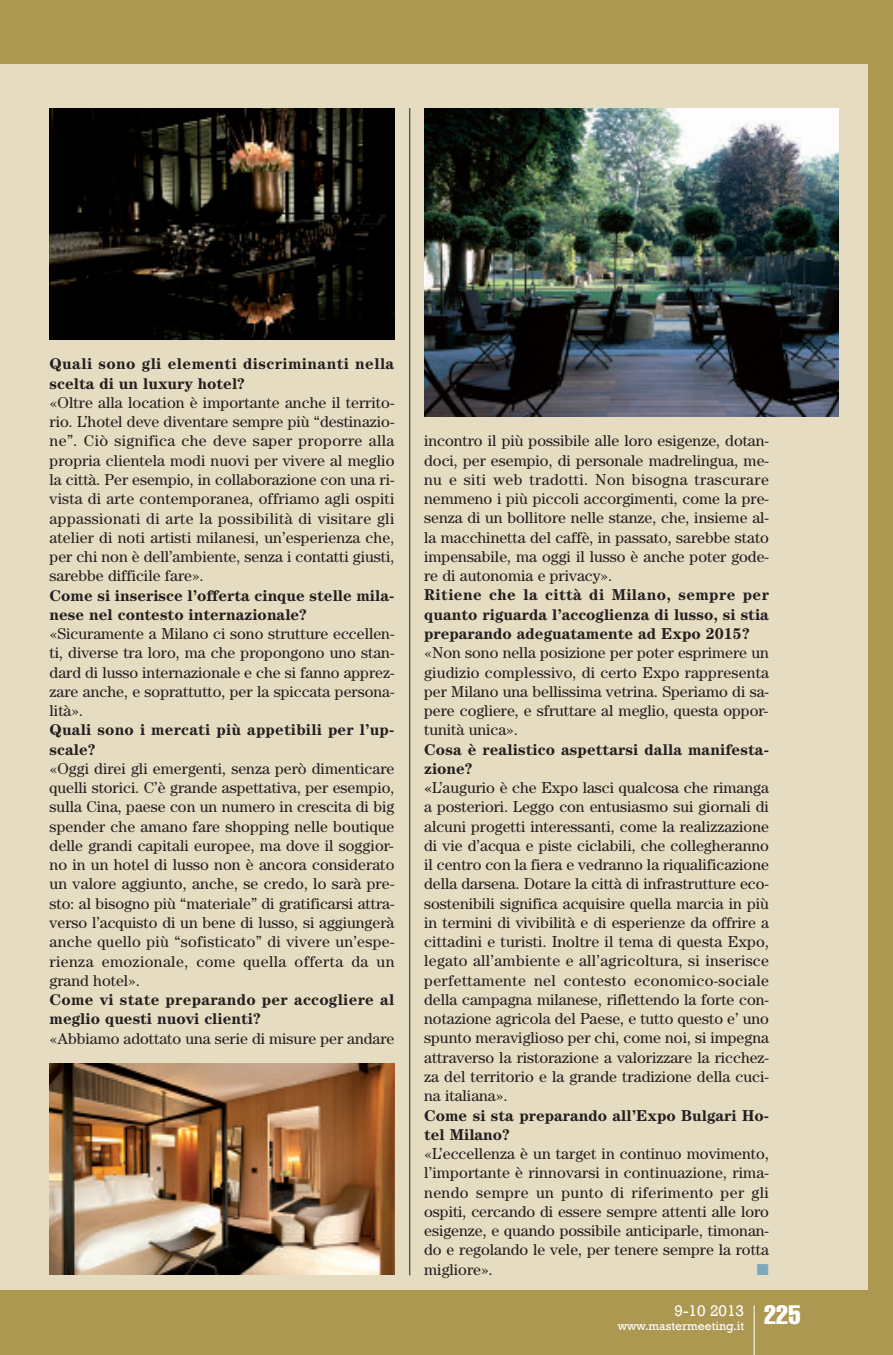
<style>
.page{position:relative;width:893px;height:1355px;background:#fff}
.page>*{position:absolute;margin:0;border:0;box-sizing:border-box;transform-origin:0 0}
.t1{font:15.75px/19.2px "Century";color:#231f20;text-align:justify}
.t2{font:700 15.75px/19.2px "Century";color:#231f20}
.t3{font:700 15.75px/19.2px "Century";letter-spacing:.025em;color:#231f20}
.t4{font:15.75px "Rockwell";color:#fff}
.t5{font:15.75px "Zapf Dingbats";color:#7fa8bc}
.t6{font:12.25px "Rockwell";color:#fff}
.s1{font-weight:700}
</style>
<div class="page">
<div style="left:0;top:0;width:893px;height:1354px;background:#ac9851"></div>
<div style="left:0;top:64px;width:868px;height:1226px;background:#e6dcc1"></div>
<hr style="left:754px;top:1305px;width:1px;height:49px;background:#fff">
<hr style="left:409px;top:108px;width:1px;height:1167px;background:#231f20">
<img style="left:50px;top:1063px;width:344px;height:211px">
<img style="left:50px;top:108px;width:344px;height:231px">
<img style="left:424px;top:108px;width:414px;height:309px">
<p class="t3" style="left:50px;top:356px;width:346px">Quali sono gli elementi discriminanti nella scelta di un luxury hotel?</p>
<p class="t1" style="left:50px;top:394px;width:346px">«Oltre alla location è importante anche il territo&shy;rio. L’hotel deve diventare sempre più “destinazio&shy;ne”. Ciò significa che deve saper proporre alla propria clientela modi nuovi per vivere al meglio la città. Per esempio, in collaborazione con una ri&shy;vista di arte contemporanea, offriamo agli ospiti appassionati di arte la possibilità di visitare gli atelier di noti artisti milanesi, un’esperienza che, per chi non è dell’ambiente, senza i contatti giusti, sarebbe difficile fare».</p>
<p class="t2" style="left:50px;top:587px;width:346px">Come si inserisce l’offerta cinque stelle mila&shy;nese nel contesto internazionale?</p>
<p class="t1" style="left:50px;top:625px;width:346px">«Sicuramente a Milano ci sono strutture eccellen&shy;ti, diverse tra loro, ma che propongono uno stan&shy;dard di lusso internazionale e che si fanno apprez&shy;zare anche, e soprattutto, per la spiccata persona&shy;lità».</p>
<p class="t2" style="left:50px;top:721px;width:346px">Quali sono i mercati più appetibili per l’up&shy;scale?</p>
<p class="t1" style="left:50px;top:760px;width:346px">«Oggi direi gli emergenti, senza però dimenticare quelli storici. C’è grande aspettativa, per esempio, sulla Cina, paese con un numero in crescita di big spender che amano fare shopping nelle boutique delle grandi capitali europee, ma dove il soggior&shy;no in un hotel di lusso non è ancora considerato un valore aggiunto, anche, se credo, lo sarà pre&shy;sto: al bisogno più “materiale” di gratificarsi attra&shy;verso l’acquisto di un bene di lusso, si aggiungerà anche quello più “sofisticato” di vivere un’espe&shy;rienza emozionale, come quella offerta da un grand hotel».</p>
<p class="t2" style="left:50px;top:991px;width:346px">Come vi state preparando per accogliere al meglio questi nuovi clienti?</p>
<p class="t1" style="left:50px;top:1029px;width:346px">«Abbiamo adottato una serie di misure per andare</p>
<p class="t1" style="left:424px;top:433px;width:346px">incontro il più possibile alle loro esigenze, dotan&shy;doci, per esempio, di personale madrelingua, me&shy;nu e siti web tradotti. Non bisogna trascurare nemmeno i più piccoli accorgimenti, come la pre&shy;senza di un bollitore nelle stanze, che, insieme al&shy;la macchinetta del caffè, in passato, sarebbe stato impensabile, ma oggi il lusso è anche poter gode&shy;re di autonomia e privacy».</p>
<p class="t2" style="left:424px;top:586px;width:346px;text-align:justify">Ritiene che la città di Milano, sempre per quanto riguarda l’accoglienza di lusso, si stia preparando adeguatamente ad Expo 2015?</p>
<p class="t1" style="left:424px;top:644px;width:346px">«Non sono nella posizione per poter esprimere un giudizio complessivo, di certo Expo rappresenta per Milano una bellissima vetrina. Speriamo di sa&shy;pere cogliere, e sfruttare al meglio, questa oppor&shy;tunità unica».</p>
<p class="t1" style="left:424px;top:741px;width:346px;text-align:left"><span class="s1">Cosa è realistico aspettarsi dalla manifesta&shy;zione?<br>«</span>L’augurio è che Expo lasci qualcosa che rimanga a posteriori. Leggo con entusiasmo sui giornali di alcuni progetti interessanti, come la realizzazione di vie d’acqua e piste ciclabili, che collegheranno il centro con la fiera e vedranno la riqualificazione della darsena. Dotare la città di infrastrutture eco&shy;sostenibili significa acquisire quella marcia in più in termini di vivibilità e di esperienze da offrire a cittadini e turisti. Inoltre il tema di questa Expo, legato all’ambiente e all’agricoltura, si inserisce perfettamente nel contesto economico-sociale della campagna milanese, riflettendo la forte con&shy;notazione agricola del Paese, e tutto questo e’ uno spunto meraviglioso per chi, come noi, si impegna attraverso la ristorazione a valorizzare la ricchez&shy;za del territorio e la grande tradizione della cuci&shy;na italiana».</p>
<p class="t2" style="left:424px;top:1106px;width:346px">Come si sta preparando all’Expo Bulgari Ho&shy;tel Milano?</p>
<p class="t1" style="left:424px;top:1145px;width:346px">«L’eccellenza è un target in continuo movimento, l’importante è rinnovarsi in continuazione, rima&shy;nendo sempre un punto di riferimento per gli ospiti, cercando di essere sempre attenti alle loro esigenze, e quando possibile anticiparle, timonan&shy;do e regolando le vele, per tenere sempre la rotta migliore».</p>
<p class="t5" style="left:757px;top:1259px;width:13px">■</p>
<p class="t6" style="left:618px;top:1318px;width:184px">www.mastermeeting.it <sup>225</sup></p>
<p class="t4" style="left:674px;top:1300px;width:71px">9-10 2013</p>
</div>
